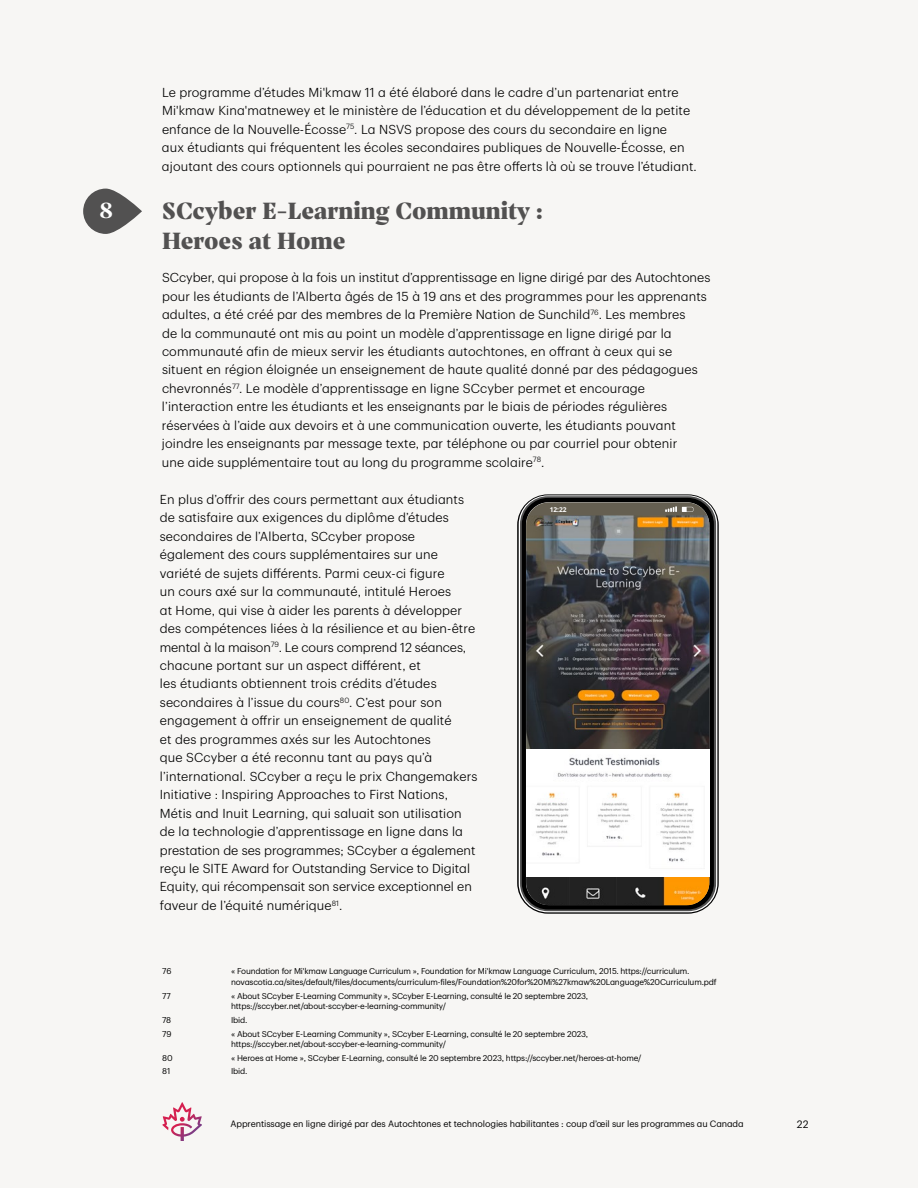
<style>
.page{position:relative;width:918px;height:1188px;background:#f7f6f4}
.page>*{position:absolute;margin:0;border:0;box-sizing:border-box;transform-origin:0 0}
.t1{font:900 25.2px/30px "Prospectus Std";letter-spacing:-.005em;color:#525151}
.t2{font:24px "Prospectus Std Bld";color:#fff}
.t3{font:300 12.75px/18.5px "TD Graphik";letter-spacing:.01em;color:#000}
.t4{font:10.5px "TD Graphik";color:#000}
.t5{font:9px "TD Graphik";letter-spacing:-.01em;color:#000}
.t6{font:8.25px/13.8px "TD Graphik";letter-spacing:-.02em;color:#000}
.t7{font:700 6.6px "Open Sans";color:#fff}
</style>
<div class="page">
<svg style="left:162px;top:1102px;width:40px;height:39px"></svg>
<svg style="left:83px;top:189px;width:59px;height:45px;fill:#525151"></svg>
<svg style="left:517px;top:494px;width:202px;height:420px"></svg>
<svg style="left:520px;top:496px;width:196px;height:415px;background:#525252"></svg>
<div style="left:522px;top:498px;width:192px;height:412px;background:#000;border-radius:26px"></div>
<div style="left:526px;top:502px;width:183px;height:15px;background:#655f51"></div>
<img style="left:526px;top:515px;width:183px;height:235px">
<img style="left:526px;top:876px;width:183px;height:29px">
<img style="left:526px;top:750px;width:183px;height:126px">
<svg style="left:665px;top:506px;width:28px;height:6px"></svg>
<h2 class="t2" style="left:100px;top:192px;width:15px">8</h2>
<p class="t3" style="left:162px;top:82px;width:536px">Le programme d’études Mi'kmaw 11 a été élaboré dans le cadre d’un partenariat entre Mi'kmaw Kina'matnewey et le ministère de l’éducation et du développement de la petite enfance de la Nouvelle-Écosse<sup>75</sup>. La NSVS propose des cours du secondaire en ligne<br>aux étudiants qui fréquentent les écoles secondaires publiques de Nouvelle-Écosse, en ajoutant des cours optionnels qui pourraient ne pas être offerts là où se trouve l’étudiant.</p>
<h1 class="t1" style="left:162px;top:195px;width:382px">SCcyber E-Learning Community :<br>Heroes at Home</h1>
<p class="t3" style="left:162px;top:267px;width:550px">SCcyber, qui propose à la fois un institut d’apprentissage en ligne dirigé par des Autochtones pour les étudiants de l’Alberta âgés de 15 à 19 ans et des programmes pour les apprenants adultes, a été créé par des membres de la Première Nation de Sunchild<sup>76</sup>. Les membres<br>de la communauté ont mis au point un modèle d’apprentissage en ligne dirigé par la communauté afin de mieux servir les étudiants autochtones, en offrant à ceux qui se situent en région éloignée un enseignement de haute qualité donné par des pédagogues chevronnés<sup>77</sup>. Le modèle d’apprentissage en ligne SCcyber permet et encourage l’interaction entre les étudiants et les enseignants par le biais de périodes régulières réservées à l’aide aux devoirs et à une communication ouverte, les étudiants pouvant joindre les enseignants par message texte, par téléphone ou par courriel pour obtenir<br>une aide supplémentaire tout au long du programme scolaire<sup>78</sup>.</p>
<p class="t3" style="left:160px;top:489px;width:319px">En plus d’offrir des cours permettant aux étudiants de satisfaire aux exigences du diplôme d’études secondaires de l’Alberta, SCcyber propose également des cours supplémentaires sur une variété de sujets différents. Parmi ceux-ci figure<br>un cours axé sur la communauté, intitulé Heroes<br>at Home, qui vise à aider les parents à développer des compétences liées à la résilience et au bien-être mental à la maison<sup>79</sup>. Le cours comprend 12 séances, chacune portant sur un aspect différent, et<br>les étudiants obtiennent trois crédits d’études secondaires à l’issue du cours<sup>80</sup>. C’est pour son engagement à offrir un enseignement de qualité<br>et des programmes axés sur les Autochtones<br>que SCcyber a été reconnu tant au pays qu’à l’international. SCcyber a reçu le prix Changemakers Initiative : Inspiring Approaches to First Nations, Métis and Inuit Learning, qui saluait son utilisation de la technologie d’apprentissage en ligne dans la prestation de ses programmes; SCcyber a également reçu le SITE Award for Outstanding Service to Digital Equity, qui récompensait son service exceptionnel en faveur de l’équité numérique<sup>81</sup>.</p>
<p class="t7" style="left:550px;top:505px;width:18px">12:22</p>
<p class="t6" style="left:162px;top:964px;width:11px">76</p>
<p class="t6" style="left:162px;top:988px;width:10px">77</p>
<p class="t6" style="left:162px;top:1012px;width:11px">78<br>79</p>
<p class="t6" style="left:162px;top:1050px;width:12px">80<br>81</p>
<p class="t6" style="left:231px;top:965px;width:487px;line-height:10.5px">« Foundation for Mi'kmaw Language Curriculum », Foundation for Mi'kmaw Language Curriculum, 2015. https://curriculum. novascotia.ca/sites/default/files/documents/curriculum-files/Foundation%20for%20Mi%27kmaw%20Language%20Curriculum.pdf</p>
<p class="t6" style="left:231px;top:990px;width:359px;line-height:10.5px">« About SCcyber E-Learning Community », SCcyber E-Learning, consulté le 20 septembre 2023, https://sccyber.net/about-sccyber-e-learning-community/</p>
<p class="t6" style="left:231px;top:1012px;width:359px">Ibid.<br>« About SCcyber E-Learning Community », SCcyber E-Learning, consulté le 20 septembre 2023,</p>
<p class="t6" style="left:231px;top:1036px;width:412px">https://sccyber.net/about-sccyber-e-learning-community/<br>« Heroes at Home », SCcyber E-Learning, consulté le 20 septembre 2023, https://sccyber.net/heroes-at-home/<br>Ibid.</p>
<p class="t5" style="left:230px;top:1117px;width:515px">Apprentissage en ligne dirigé par des Autochtones et technologies habilitantes : coup d’œil sur les programmes au Canada</p>
<p class="t4" style="left:797px;top:1117px;width:13px">22</p>
</div>
